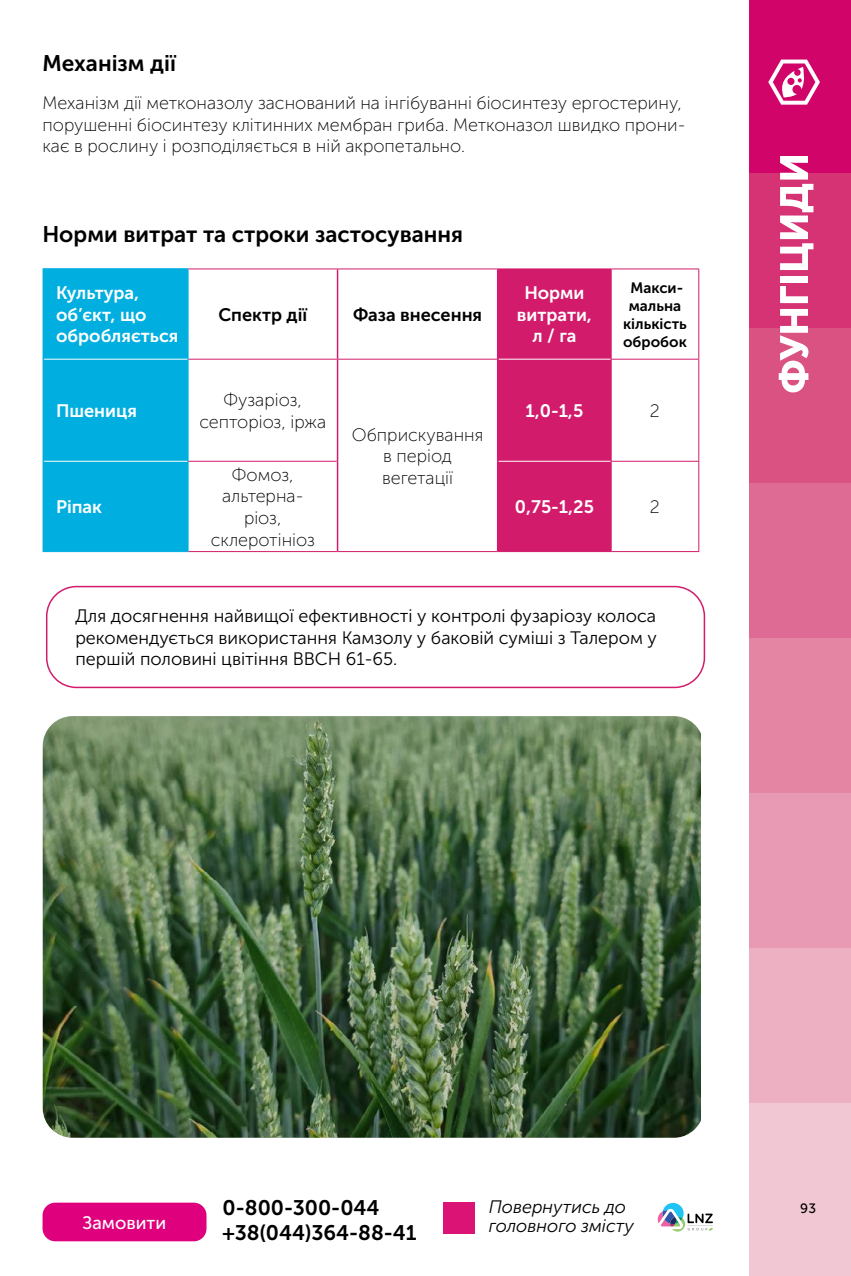
<style>
.page{position:relative;width:851px;height:1276px;background:#fff}
.page>*{position:absolute;margin:0;border:0;box-sizing:border-box;transform-origin:0 0}
.t1{font:22.5px "Museo Sans Cyrl 700";color:#000}
.t2{font:21px/25.2px "Museo Sans Cyrl 700";color:#000}
.t3{font:18px/21.6px "Museo Sans Cyrl 100";color:#000;text-align:center}
.t4{font:18px/21.6px "Museo Sans Cyrl 300";color:#000;text-align:justify}
.t5{font:18px/21.6px "Museo Sans Cyrl 700";color:#fff}
.t6{font:italic 18px/19.5px "Museo Sans Cyrl 300";color:#000}
.t7{font:18px "Museo Sans Cyrl 700";color:#000}
.t8{font:18px "Museo Sans Cyrl 500";color:#fff}
.t9{font:15px/18px "Museo Sans Cyrl 700";color:#000;text-align:center}
.t10{font:13.5px "Museo Sans Cyrl 500";color:#000}
</style>
<div class="page">
<div style="left:443px;top:1202px;width:31px;height:31px;background:#db1375"></div>
<svg style="left:657px;top:1203px;width:56px;height:28px"></svg>
<div style="left:43px;top:1202px;width:163px;height:39px;background:#de007c;border-radius:13px"></div>
<div style="left:748px;top:0;width:102px;height:173px;background:#d10569"></div>
<div style="left:748px;top:173px;width:102px;height:155px;background:#d63375"></div>
<div style="left:748px;top:328px;width:102px;height:155px;background:#d95282"></div>
<div style="left:748px;top:483px;width:102px;height:155px;background:#de6b94"></div>
<div style="left:748px;top:638px;width:102px;height:155px;background:#e385a3"></div>
<div style="left:748px;top:793px;width:102px;height:155px;background:#e899b3"></div>
<div style="left:748px;top:948px;width:102px;height:154px;background:#edb0c2"></div>
<div style="left:748px;top:1102px;width:102px;height:174px;background:#f2c7d4"></div>
<svg style="left:778px;top:309px;width:30px;height:83px"></svg>
<svg style="left:780px;top:286px;width:27px;height:17px"></svg>
<div style="left:780px;top:276px;width:27px;height:7px;background:#fff"></div>
<svg style="left:780px;top:156px;width:33px;height:114px"></svg>
<svg style="left:768px;top:60px;width:51px;height:45px"></svg>
<div style="left:44px;top:270px;width:144px;height:281px;background:#00afdf"></div>
<div style="left:498px;top:269px;width:112px;height:282px;background:#d21b6b"></div>
<hr style="left:44px;top:359px;width:144px;height:1px;background:#fff">
<hr style="left:44px;top:461px;width:144px;height:1px;background:#fff">
<hr style="left:498px;top:359px;width:112px;height:1px;background:#fff">
<hr style="left:498px;top:461px;width:112px;height:1px;background:#fff">
<hr style="left:43px;top:268px;width:145px;height:2px;background:#00afdf">
<hr style="left:43px;top:270px;width:1px;height:89px;background:#00afdf">
<hr style="left:43px;top:359px;width:1px;height:102px;background:#00afdf">
<hr style="left:43px;top:461px;width:1px;height:90px;background:#00afdf">
<hr style="left:43px;top:551px;width:145px;height:1px;background:#00afdf">
<hr style="left:188px;top:270px;width:1px;height:89px;background:#00afdf">
<hr style="left:188px;top:359px;width:1px;height:102px;background:#00afdf">
<hr style="left:188px;top:461px;width:1px;height:90px;background:#00afdf">
<hr style="left:497px;top:268px;width:114px;height:1px;background:#d21b6b">
<hr style="left:497px;top:551px;width:114px;height:1px;background:#d21b6b">
<hr style="left:188px;top:268px;width:149px;height:1px;background:#d21b6b">
<hr style="left:337px;top:268px;width:160px;height:1px;background:#d21b6b">
<hr style="left:188px;top:359px;width:149px;height:1px;background:#d21b6b">
<hr style="left:337px;top:359px;width:160px;height:1px;background:#d21b6b">
<hr style="left:188px;top:461px;width:149px;height:1px;background:#d21b6b">
<hr style="left:188px;top:551px;width:149px;height:1px;background:#d21b6b">
<hr style="left:337px;top:551px;width:160px;height:1px;background:#d21b6b">
<hr style="left:337px;top:269px;width:1px;height:90px;background:#d21b6b">
<hr style="left:497px;top:269px;width:1px;height:90px;background:#d21b6b">
<hr style="left:337px;top:359px;width:1px;height:102px;background:#d21b6b">
<hr style="left:497px;top:359px;width:1px;height:102px;background:#d21b6b">
<hr style="left:337px;top:461px;width:1px;height:90px;background:#d21b6b">
<hr style="left:497px;top:461px;width:1px;height:90px;background:#d21b6b">
<hr style="left:611px;top:268px;width:88px;height:1px;background:#d21b6b">
<hr style="left:610px;top:269px;width:1px;height:90px;background:#d21b6b">
<hr style="left:698px;top:269px;width:1px;height:90px;background:#d21b6b">
<hr style="left:610px;top:359px;width:89px;height:1px;background:#d21b6b">
<hr style="left:610px;top:359px;width:1px;height:102px;background:#d21b6b">
<hr style="left:698px;top:359px;width:1px;height:102px;background:#d21b6b">
<hr style="left:610px;top:461px;width:89px;height:1px;background:#d21b6b">
<hr style="left:610px;top:461px;width:1px;height:90px;background:#d21b6b">
<hr style="left:698px;top:461px;width:1px;height:90px;background:#d21b6b">
<hr style="left:611px;top:551px;width:88px;height:1px;background:#d21b6b">
<div style="left:46px;top:586px;width:659px;height:102px;border:2px solid #d21b6b;border-radius:30px"></div>
<img style="left:43px;top:716px;width:658px;height:421px">
<p class="t1" style="left:43px;top:51px;width:135px">Механізм дії</p>
<p class="t3" style="left:43px;top:92px;width:644px;text-align:left">Механізм дії метконазолу заснований на інгібуванні біосинтезу ергостерину, порушенні біосинтезу клітинних мембран гриба. Метконазол швидко прони&shy;кає в рослину і розподіляється в ній акропетально.</p>
<p class="t1" style="left:43px;top:222px;width:422px">Норми витрат та строки застосування</p>
<p class="t5" style="left:56px;top:282px;width:124px">Культура, об’єкт, що обробляється</p>
<p class="t7" style="left:218px;top:304px;width:90px">Спектр дії</p>
<p class="t7" style="left:353px;top:304px;width:131px">Фаза внесення</p>
<p class="t5" style="left:56px;top:400px;width:82px">Пшениця</p>
<p class="t3" style="left:199px;top:389px;width:128px">Фузаріоз, септоріоз, іржа</p>
<p class="t5" style="left:56px;top:496px;width:48px">Ріпак</p>
<p class="t3" style="left:211px;top:464px;width:105px">Фомоз, альтерна&shy;ріоз, склеротініоз</p>
<p class="t3" style="left:352px;top:424px;width:133px">Обприскування в період вегетації</p>
<p class="t5" style="left:516px;top:282px;width:77px;text-align:center">Норми витрати, л / га</p>
<p class="t9" style="left:623px;top:278px;width:65px">Макси&shy;мальна кількість обробок</p>
<p class="t5" style="left:525px;top:400px;width:59px">1,0-1,5</p>
<p class="t3" style="left:650px;top:400px;width:11px">2</p>
<p class="t5" style="left:514px;top:496px;width:81px">0,75-1,25</p>
<p class="t3" style="left:650px;top:496px;width:11px">2</p>
<p class="t4" style="left:75px;top:605px;width:583px">Для досягнення найвищої ефективності у контролі фузаріозу колоса рекомендується використання Камзолу у баковій суміші з Талером у першій половині цвітіння ВВСН 61-65.</p>
<p class="t8" style="left:83px;top:1212px;width:85px">Замовити</p>
<p class="t2" style="left:222px;top:1195px;width:196px">0-800-300-044 +38(044)364-88-41</p>
<p class="t6" style="left:488px;top:1197px;width:147px">Повернутись до головного змісту</p>
<p class="t10" style="left:800px;top:1200px;width:17px">93</p>
</div>
